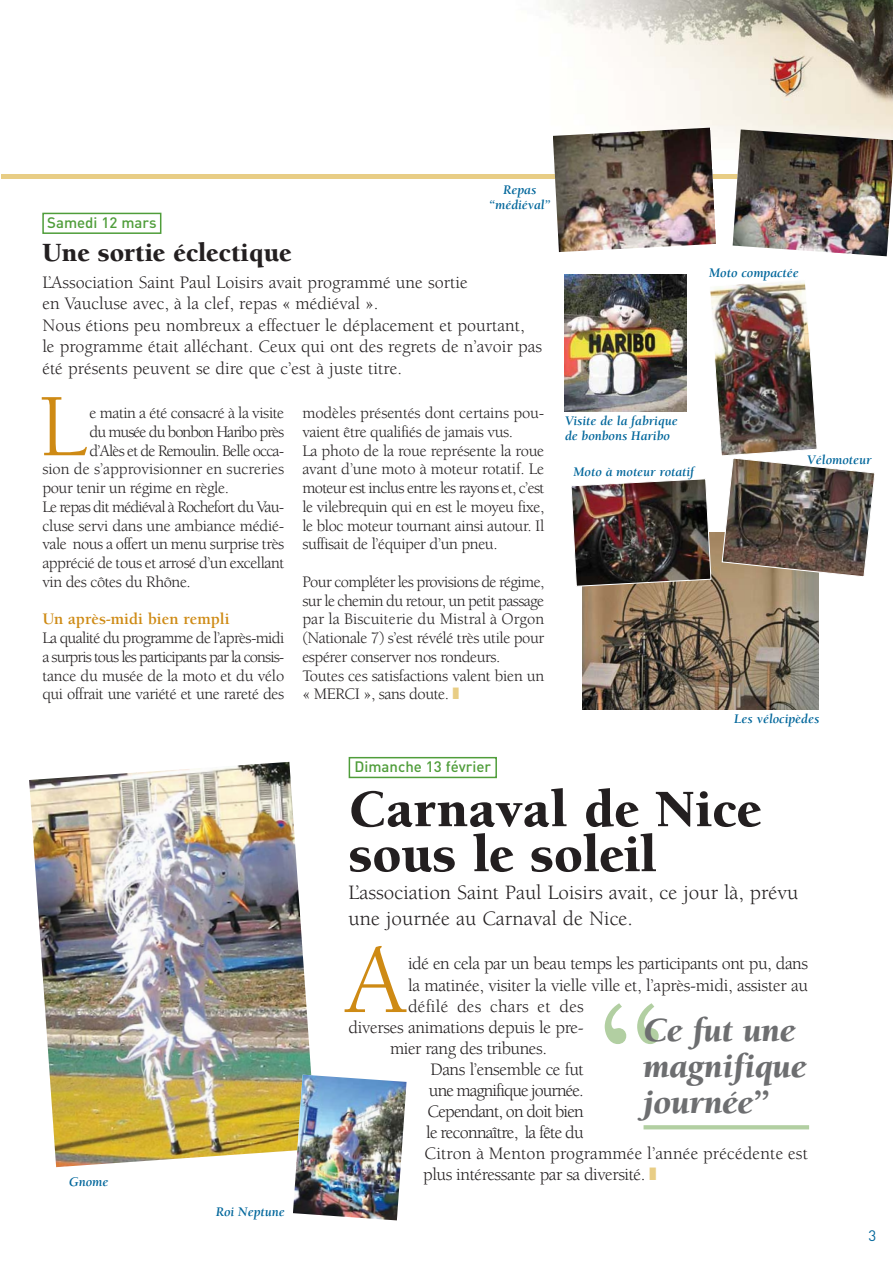
<style>
.page{position:relative;width:893px;height:1263px;background:#fff}
.page>*{position:absolute;margin:0;border:0;box-sizing:border-box;transform-origin:0 0}
.t1{font:700 162px "Berkeley";color:#b2cfa2}
.t2{font:100.5px "Berkeley";color:#ce8a14}
.t3{font:91.5px "Berkeley";color:#ce8a14}
.t4{font:900 54px/45px "Berkeley";color:#231f20}
.t5{font:italic 900 34.5px/36px "Berkeley";color:#6d6e70}
.t6{font:900 27px "Berkeley";color:#231f20}
.t7{font:21px/25.2px "Berkeley";color:#231f20}
.t8{font:18px/21.6px "Berkeley";color:#231f20}
.t9{font:18px "Berkeley";letter-spacing:-.025em;color:#231f20}
.t10{font:18px "Berkeley";letter-spacing:-.02em;color:#231f20}
.t11{font:18px "Berkeley";letter-spacing:-.04em;color:#231f20}
.t12{font:18px "Berkeley";letter-spacing:-.055em;color:#231f20}
.t13{font:18px "Berkeley";letter-spacing:-.045em;color:#231f20}
.t14{font:16.5px/18.8px "Berkeley";letter-spacing:-.025em;color:#231f20}
.t15{font:16.5px "Berkeley";letter-spacing:-.05em;color:#231f20}
.t16{font:16.5px "Berkeley";color:#231f20}
.t17{font:16.5px "Berkeley";letter-spacing:-.06em;color:#231f20}
.t18{font:700 16.5px "Berkeley";color:#ce8a14}
.t19{font:500 15px "DIN";color:#4f9d3a}
.t20{font:15px "DIN";color:#00669b}
.t21{font:italic 700 13.5px/15px "Berkeley";color:#00669b}
.s1{color:#e8cd85}
</style>
<div class="page">
<img style="left:546px;top:0;width:346px;height:143px">
<div style="left:1px;top:174px;width:849px;height:5px;background:#e8cd85"></div>
<div style="left:42px;top:213px;width:119px;height:21px;border:2px solid #4f9d3a"></div>
<div style="left:348px;top:757px;width:149px;height:21px;border:2px solid #4f9d3a"></div>
<img style="left:732px;top:129px;width:160px;height:127px">
<img style="left:553px;top:128px;width:162px;height:124px">
<img style="left:564px;top:275px;width:122px;height:137px">
<img style="left:582px;top:587px;width:236px;height:122px">
<img style="left:570px;top:279px;width:305px;height:308px">
<img style="left:29px;top:762px;width:283px;height:405px">
<img style="left:293px;top:1075px;width:113px;height:145px">
<svg style="left:643px;top:1125px;width:166px;height:4px"></svg>
<p class="t19" style="left:47px;top:217px;width:111px">Samedi 12 mars</p>
<p class="t21" style="left:489px;top:184px;width:63px;text-align:center">Repas “médiéval”</p>
<h3 class="t6" style="left:42px;top:242px;width:251px">Une sortie éclectique</h3>
<p class="t8" style="left:42px;top:273px;width:501px">L’Association Saint Paul Loisirs avait programmé une sortie<br>en Vaucluse avec, à la clef, repas « médiéval ».<br>Nous étions peu nombreux a effectuer le déplacement et pourtant,<br>le programme était alléchant. Ceux qui ont des regrets de n’avoir pas été présents peuvent se dire que c’est à juste titre.</p>
<h3 class="t3" style="left:39px;top:391px;width:49px">L</h3>
<p class="t14" style="left:89px;top:405px;width:196px">e matin a été consacré à la visite</p>
<p class="t17" style="left:89px;top:425px;width:196px">du musée du bonbon Haribo près</p>
<p class="t15" style="left:89px;top:444px;width:196px">d’Alès et de Remoulin. Belle occa-</p>
<p class="t16" style="left:42px;top:463px;width:243px">sion de s’approvisionner en sucreries</p>
<p class="t14" style="left:42px;top:480px;width:188px">pour tenir un régime en règle.</p>
<p class="t15" style="left:42px;top:500px;width:243px">Le repas dit médiéval à Rochefort du Vau-</p>
<p class="t14" style="left:42px;top:517px;width:243px">cluse servi dans une ambiance médié-</p>
<p class="t14" style="left:42px;top:536px;width:243px">vale nous a offert un menu surprise très</p>
<p class="t14" style="left:42px;top:555px;width:243px">apprécié de tous et arrosé d’un excellant</p>
<p class="t14" style="left:42px;top:574px;width:150px">vin des côtes du Rhône.</p>
<p class="t18" style="left:42px;top:613px;width:189px">Un après-midi bien rempli</p>
<p class="t14" style="left:42px;top:630px;width:243px;text-align:justify">La qualité du programme de l’après-midi a surpris tous les participants par la consis&shy;tance du musée de la moto et du vélo qui offrait une variété et une rareté des</p>
<p class="t14" style="left:302px;top:405px;width:243px">modèles présentés dont certains pou&shy;vaient être qualifiés de jamais vus.<br>La photo de la roue représente la roue avant d’une moto à moteur rotatif. Le moteur est inclus entre les rayons et, c’est le vilebrequin qui en est le moyeu fixe, le bloc moteur tournant ainsi autour. Il suffisait de l’équiper d’un pneu.</p>
<p class="t14" style="left:302px;top:574px;width:243px">Pour compléter les provisions de régime, sur le chemin du retour, un petit passage par la Biscuiterie du Mistral à Orgon (Nationale 7) s’est révélé très utile pour espérer conserver nos rondeurs.<br>Toutes ces satisfactions valent bien un « MERCI », sans doute. <span class="s1">❚</span></p>
<p class="t19" style="left:354px;top:761px;width:138px">Dimanche 13 février</p>
<p class="t21" style="left:709px;top:267px;width:91px">Moto compactée</p>
<p class="t21" style="left:565px;top:414px;width:114px">Visite de la fabrique de bonbons Haribo</p>
<p class="t21" style="left:573px;top:465px;width:122px">Moto à moteur rotatif</p>
<p class="t21" style="left:807px;top:453px;width:66px">Vélomoteur</p>
<p class="t21" style="left:734px;top:713px;width:87px">Les vélocipèdes</p>
<p class="t21" style="left:69px;top:1176px;width:41px">Gnome</p>
<p class="t21" style="left:216px;top:1205px;width:70px">Roi Neptune</p>
<h3 class="t4" style="left:348px;top:791px;width:414px">Carnaval de Nice sous le soleil</h3>
<p class="t7" style="left:348px;top:882px;width:451px">L’association Saint Paul Loisirs avait, ce jour là, prévu une journée au Carnaval de Nice.</p>
<h2 class="t2" style="left:345px;top:941px;width:63px">A</h2>
<p class="t9" style="left:408px;top:957px;width:401px">idé en cela par un beau temps les participants ont pu, dans</p>
<p class="t8" style="left:408px;top:976px;width:401px">la matinée, visiter la vielle ville et, l’après-midi, assister au</p>
<p class="t8" style="left:408px;top:997px;width:177px">défilé des chars et des</p>
<p class="t10" style="left:348px;top:1020px;width:237px">diverses animations depuis le pre-</p>
<p class="t9" style="left:390px;top:1041px;width:158px">mier rang des tribunes.</p>
<p class="t9" style="left:430px;top:1062px;width:155px">Dans l’ensemble ce fut</p>
<p class="t12" style="left:429px;top:1083px;width:156px">une magnifique journée.</p>
<p class="t13" style="left:427px;top:1104px;width:158px">Cependant, on doit bien</p>
<p class="t11" style="left:426px;top:1125px;width:159px">le reconnaître, la fête du</p>
<p class="t8" style="left:424px;top:1144px;width:385px">Citron à Menton programmée l’année précédente est</p>
<p class="t9" style="left:423px;top:1167px;width:235px">plus intéressante par sa diversité. <span class="s1">❚</span></p>
<h1 class="t1" style="left:595px;top:995px;width:73px">“</h1>
<h3 class="t5" style="left:643px;top:1015px;width:164px">Ce fut une magnifique journée”</h3>
<p class="t20" style="left:868px;top:1230px;width:9px">3</p>
</div>
